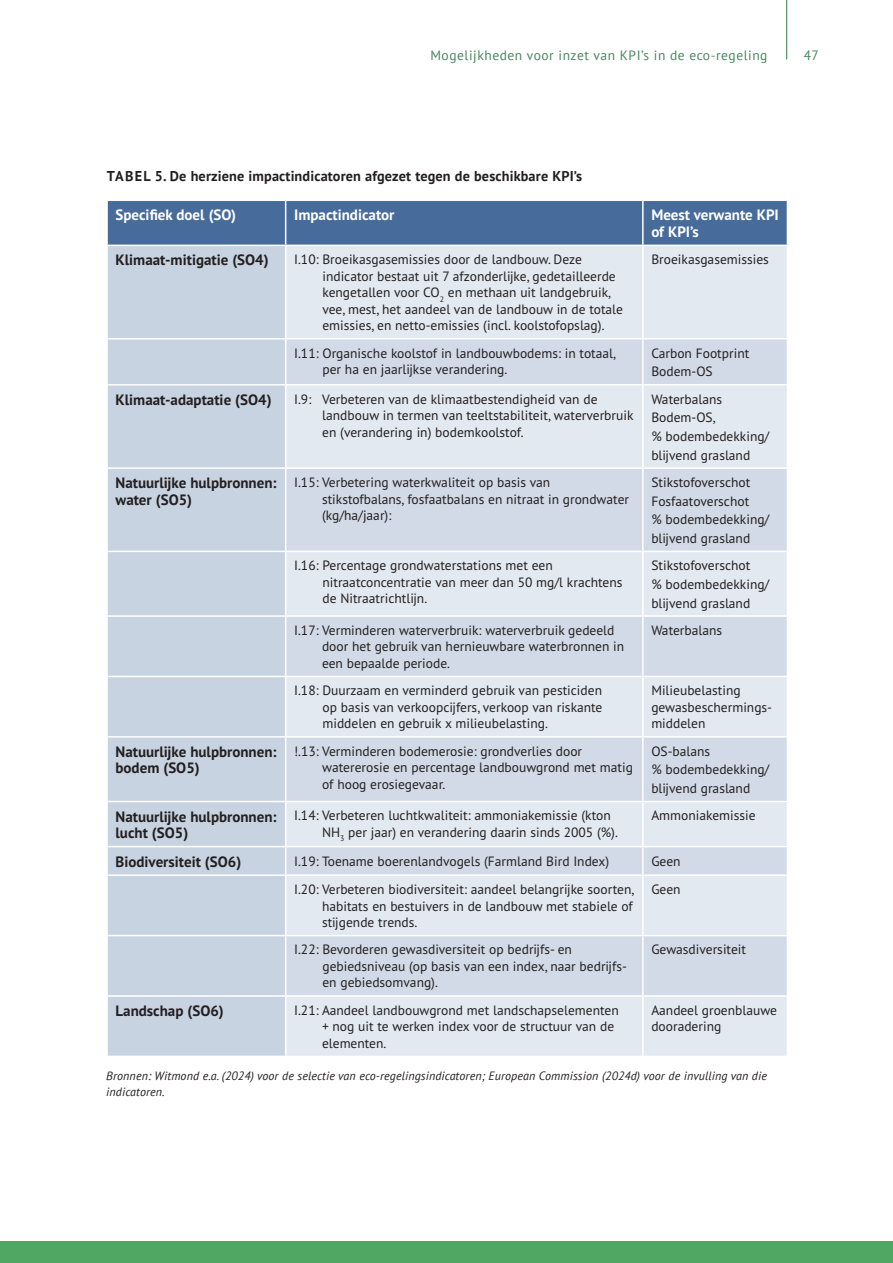
<style>
.page{position:relative;width:893px;height:1263px;background:#fff}
.page>*{position:absolute;margin:0;border:0;box-sizing:border-box;transform-origin:0 0}
.tabel_kop{font:700 15px/16.5px "PT Sans Pro";color:#231f20}
.tabel_kop-2{font:700 15px/16.5px "PT Sans Pro";color:#fff}
.kop_boven_tabel{font:700 14.25px "PT Sans";letter-spacing:.01em;color:#231f20}
.tabel{font:13.5px/16.5px "PT Sans Pro";color:#231f20}
.t1{font:13.5px "PT Sans";letter-spacing:.04em;color:#48855f}
.noot{font:italic 12px/16.5px "PT Sans";letter-spacing:.01em;color:#231f20}
</style>
<div class="page">
<hr style="left:786px;top:0;width:1px;height:60px;background:#48855f">
<div style="left:0;top:1242px;width:893px;height:21px;background:#50a763"></div>
<div style="left:108px;top:201px;width:679px;height:44px;background:#476b9a"></div>
<div style="left:108px;top:246px;width:177px;height:810px;background:#c8d3e1"></div>
<div style="left:286px;top:246px;width:501px;height:810px;background:#e3e9f0"></div>
<svg style="left:286px;top:339px;width:501px;height:656px;fill:#d1dae6"></svg>
<hr style="left:285px;top:201px;width:1px;height:44px;background:#fff">
<hr style="left:642px;top:201px;width:2px;height:44px;background:#fff">
<hr style="left:642px;top:246px;width:2px;height:92px;background:#fff">
<hr style="left:106px;top:338px;width:180px;height:1px;background:#fff">
<hr style="left:286px;top:338px;width:357px;height:1px;background:#fff">
<hr style="left:643px;top:338px;width:145px;height:1px;background:#fff">
<hr style="left:642px;top:339px;width:2px;height:45px;background:#fff">
<hr style="left:106px;top:384px;width:180px;height:2px;background:#fff">
<hr style="left:286px;top:384px;width:357px;height:2px;background:#fff">
<hr style="left:643px;top:384px;width:145px;height:2px;background:#fff">
<hr style="left:642px;top:386px;width:2px;height:81px;background:#fff">
<hr style="left:106px;top:467px;width:180px;height:2px;background:#fff">
<hr style="left:286px;top:467px;width:357px;height:2px;background:#fff">
<hr style="left:643px;top:467px;width:145px;height:2px;background:#fff">
<hr style="left:642px;top:469px;width:2px;height:82px;background:#fff">
<hr style="left:106px;top:551px;width:180px;height:1px;background:#fff">
<hr style="left:286px;top:551px;width:357px;height:1px;background:#fff">
<hr style="left:643px;top:551px;width:145px;height:1px;background:#fff">
<hr style="left:642px;top:552px;width:2px;height:63px;background:#fff">
<hr style="left:106px;top:615px;width:180px;height:2px;background:#fff">
<hr style="left:286px;top:615px;width:357px;height:2px;background:#fff">
<hr style="left:643px;top:615px;width:145px;height:2px;background:#fff">
<hr style="left:642px;top:617px;width:2px;height:59px;background:#fff">
<hr style="left:106px;top:676px;width:180px;height:1px;background:#fff">
<hr style="left:286px;top:676px;width:357px;height:1px;background:#fff">
<hr style="left:643px;top:676px;width:145px;height:1px;background:#fff">
<hr style="left:642px;top:677px;width:2px;height:59px;background:#fff">
<hr style="left:106px;top:736px;width:180px;height:2px;background:#fff">
<hr style="left:286px;top:736px;width:357px;height:2px;background:#fff">
<hr style="left:643px;top:736px;width:145px;height:2px;background:#fff">
<hr style="left:642px;top:738px;width:2px;height:63px;background:#fff">
<hr style="left:106px;top:801px;width:180px;height:1px;background:#fff">
<hr style="left:286px;top:801px;width:357px;height:1px;background:#fff">
<hr style="left:643px;top:801px;width:145px;height:1px;background:#fff">
<hr style="left:642px;top:802px;width:2px;height:44px;background:#fff">
<hr style="left:106px;top:846px;width:180px;height:1px;background:#fff">
<hr style="left:286px;top:846px;width:357px;height:1px;background:#fff">
<hr style="left:643px;top:846px;width:145px;height:1px;background:#fff">
<hr style="left:642px;top:847px;width:2px;height:27px;background:#fff">
<hr style="left:106px;top:874px;width:180px;height:2px;background:#fff">
<hr style="left:286px;top:874px;width:357px;height:2px;background:#fff">
<hr style="left:643px;top:874px;width:145px;height:2px;background:#fff">
<hr style="left:642px;top:876px;width:2px;height:59px;background:#fff">
<hr style="left:106px;top:935px;width:180px;height:1px;background:#fff">
<hr style="left:286px;top:935px;width:357px;height:1px;background:#fff">
<hr style="left:643px;top:935px;width:145px;height:1px;background:#fff">
<hr style="left:642px;top:936px;width:2px;height:59px;background:#fff">
<hr style="left:106px;top:995px;width:180px;height:2px;background:#fff">
<hr style="left:286px;top:995px;width:357px;height:2px;background:#fff">
<hr style="left:643px;top:995px;width:145px;height:2px;background:#fff">
<hr style="left:642px;top:997px;width:2px;height:59px;background:#fff">
<p class="t1" style="left:430px;top:46px;width:339px">Mogelijkheden voor inzet van KPI’s in de eco-regeling</p>
<p class="t1" style="left:804px;top:46px;width:17px">47</p>
<p class="kop_boven_tabel" style="left:107px;top:166px;width:477px">TABEL 5. De herziene impactindicatoren afgezet tegen de beschikbare KPI’s</p>
<p class="tabel_kop-2" style="left:116px;top:207px;width:122px">Specifiek doel (SO)</p>
<p class="tabel_kop-2" style="left:294px;top:207px;width:102px">Impactindicator</p>
<p class="tabel_kop-2" style="left:651px;top:207px;width:129px">Meest verwante KPI of KPI’s</p>
<p class="tabel_kop" style="left:116px;top:252px;width:155px">Klimaat-mitigatie (SO4)</p>
<p class="tabel" style="left:322px;top:251px;width:302px;text-indent:-28px">I.10: Broeikasgasemissies door de landbouw. Deze indicator bestaat uit 7 afzonderlijke, gedetailleerde kengetallen voor CO<sub>2</sub> en methaan uit landgebruik, vee, mest, het aandeel van de landbouw in de totale emissies, en netto-emissies (incl. koolstofopslag).</p>
<p class="tabel" style="left:651px;top:251px;width:119px">Broeikasgasemissies</p>
<p class="tabel" style="left:322px;top:344px;width:295px;text-indent:-28px">I.11: Organische koolstof in landbouwbodems: in totaal, per ha en jaarlijkse verandering.</p>
<p class="tabel" style="left:651px;top:344px;width:99px">Carbon Footprint</p>
<p class="tabel" style="left:651px;top:363px;width:63px">Bodem-OS</p>
<p class="tabel_kop" style="left:116px;top:391px;width:158px">Klimaat-adaptatie (SO4)</p>
<p class="tabel" style="left:322px;top:390px;width:313px;text-indent:-28px">I.9: Verbeteren van de klimaatbestendigheid van de landbouw in termen van teeltstabiliteit, waterverbruik en (verandering in) bodemkoolstof.</p>
<p class="tabel" style="left:651px;top:390px;width:72px">Waterbalans</p>
<p class="tabel" style="left:651px;top:409px;width:66px">Bodem-OS,</p>
<p class="tabel" style="left:651px;top:428px;width:120px">% bodembedekking/</p>
<p class="tabel" style="left:651px;top:446px;width:100px">blijvend grasland</p>
<p class="tabel_kop" style="left:116px;top:474px;width:163px">Natuurlijke hulpbronnen: water (SO5)</p>
<p class="tabel" style="left:322px;top:474px;width:309px;text-indent:-28px">I.15: Verbetering waterkwaliteit op basis van stikstofbalans, fosfaatbalans en nitraat in grondwater (kg/ha/jaar):</p>
<p class="tabel" style="left:651px;top:474px;width:101px">Stikstofoverschot</p>
<p class="tabel" style="left:651px;top:492px;width:99px">Fosfaatoverschot</p>
<p class="tabel" style="left:651px;top:511px;width:120px">% bodembedekking/</p>
<p class="tabel" style="left:651px;top:529px;width:100px">blijvend grasland</p>
<p class="tabel" style="left:322px;top:557px;width:302px;text-indent:-28px">I.16: Percentage grondwaterstations met een nitraatconcentratie van meer dan 50 mg/l krachtens de Nitraatrichtlijn.</p>
<p class="tabel" style="left:651px;top:557px;width:101px">Stikstofoverschot</p>
<p class="tabel" style="left:651px;top:576px;width:120px">% bodembedekking/</p>
<p class="tabel" style="left:651px;top:594px;width:100px">blijvend grasland</p>
<p class="tabel" style="left:322px;top:622px;width:304px;text-indent:-28px">I.17: Verminderen waterverbruik: waterverbruik gedeeld door het gebruik van hernieuwbare waterbronnen in een bepaalde periode.</p>
<p class="tabel" style="left:651px;top:622px;width:72px">Waterbalans</p>
<p class="tabel" style="left:322px;top:682px;width:282px;text-align:justify;text-indent:-28px">I.18: Duurzaam en verminderd gebruik van pesticiden op basis van verkoopcijfers, verkoop van riskante middelen en gebruik x milieubelasting.</p>
<p class="tabel" style="left:651px;top:682px;width:122px">Milieubelasting gewasbeschermings&shy;middelen</p>
<p class="tabel_kop" style="left:116px;top:743px;width:163px">Natuurlijke hulpbronnen: bodem (SO5)</p>
<p class="tabel" style="left:322px;top:742px;width:312px;text-indent:-28px">!.13: Verminderen bodemerosie: grondverlies door watererosie en percentage landbouwgrond met matig of hoog erosiegevaar.</p>
<p class="tabel" style="left:651px;top:742px;width:60px">OS-balans</p>
<p class="tabel" style="left:651px;top:761px;width:120px">% bodembedekking/</p>
<p class="tabel" style="left:651px;top:780px;width:100px">blijvend grasland</p>
<p class="tabel_kop" style="left:116px;top:808px;width:163px">Natuurlijke hulpbronnen: lucht (SO5)</p>
<p class="tabel" style="left:322px;top:807px;width:297px;text-indent:-28px">I.14: Verbeteren luchtkwaliteit: ammoniakemissie (kton<br>NH<sub>3</sub> per jaar) en verandering daarin sinds 2005 (%).</p>
<p class="tabel" style="left:651px;top:807px;width:106px">Ammoniakemissie</p>
<p class="tabel_kop" style="left:116px;top:853px;width:127px">Biodiversiteit (SO6)</p>
<p class="tabel" style="left:294px;top:852px;width:317px">I.19: Toename boerenlandvogels (Farmland Bird Index)</p>
<p class="tabel" style="left:651px;top:852px;width:31px">Geen</p>
<p class="tabel" style="left:322px;top:881px;width:314px;text-align:justify;text-indent:-28px">I.20: Verbeteren biodiversiteit: aandeel belangrijke soorten, habitats en bestuivers in de landbouw met stabiele of stijgende trends.</p>
<p class="tabel" style="left:651px;top:881px;width:31px">Geen</p>
<p class="tabel" style="left:322px;top:941px;width:306px;text-indent:-28px">I.22: Bevorderen gewasdiversiteit op bedrijfs- en gebiedsniveau (op basis van een index, naar bedrijfs&shy;en gebiedsomvang).</p>
<p class="tabel" style="left:651px;top:941px;width:96px">Gewasdiversiteit</p>
<p class="tabel_kop" style="left:116px;top:1002px;width:110px">Landschap (SO6)</p>
<p class="tabel" style="left:322px;top:1001px;width:298px;text-indent:-28px">I.21: Aandeel landbouwgrond met landschapselementen + nog uit te werken index voor de structuur van de elementen.</p>
<p class="tabel" style="left:651px;top:1001px;width:127px">Aandeel groenblauwe dooradering</p>
<p class="noot" style="left:106px;top:1067px;width:662px">Bronnen: Witmond e.a. (2024) voor de selectie van eco-regelingsindicatoren; European Commission (2024d) voor de invulling van die indicatoren.</p>
</div>
